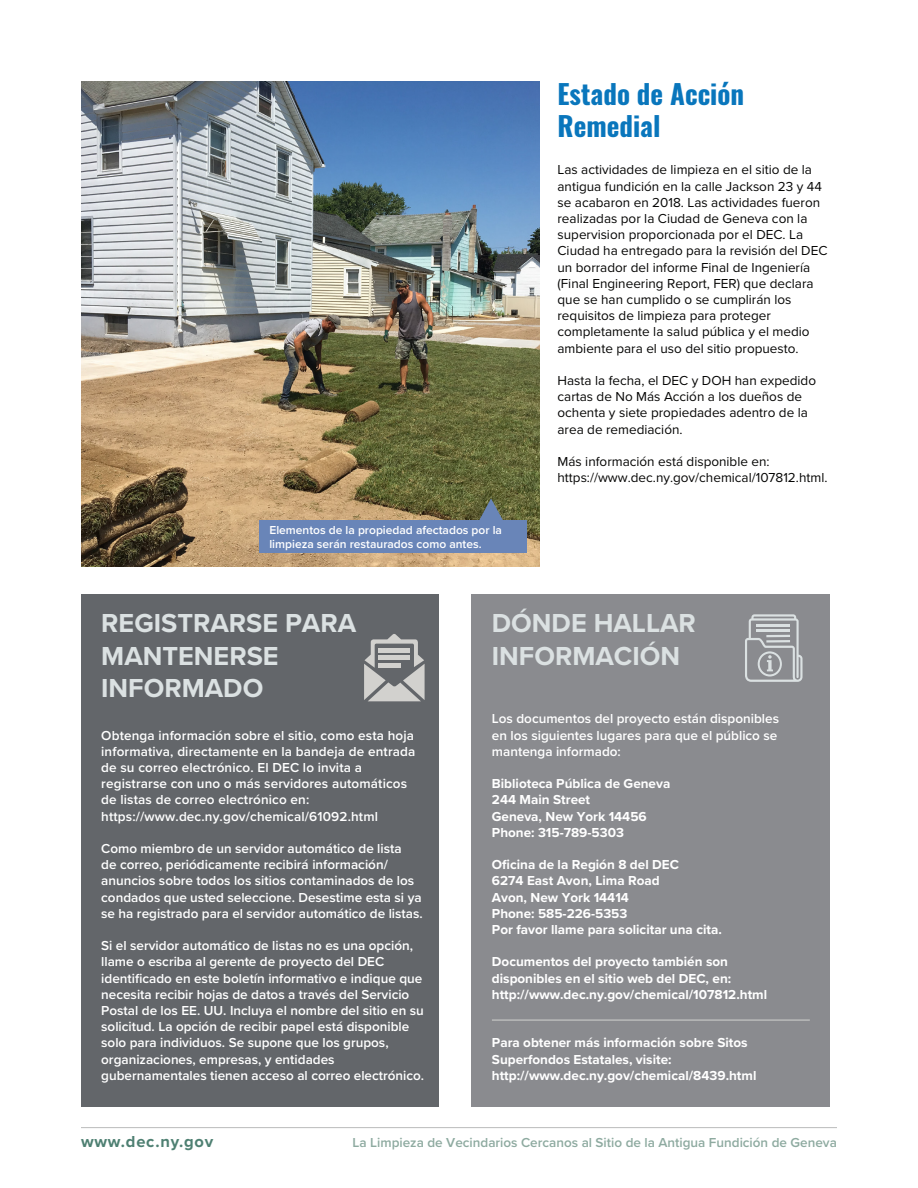
<style>
.page{position:relative;width:918px;height:1188px;background:#fff}
.page>*{position:absolute;margin:0;border:0;box-sizing:border-box;transform-origin:0 0}
.t1{font:700 27px/32.4px "Proxima Nova";color:#dbe1e2}
.t2{font:700 27px/32.4px "Oswald";color:#0976bc}
.t3{font:700 16.5px "Proxima Nova";letter-spacing:.05em;color:#4e8072}
.t4{font:600 13.5px/16.2px "Proxima Nova";color:#fff}
.t5{font:13.5px/16.2px "Proxima Nova";color:#050504}
.t6{font:700 13.5px/16.2px "Proxima Nova";color:#fff}
.t7{font:600 13.5px "Proxima Nova";color:#8eaaa0}
.t8{font:600 12px/14.4px "Proxima Nova";color:#fff}
</style>
<div class="page">
<hr style="left:81px;top:1127px;width:756px;height:1px;background:#babbbb">
<div style="left:472px;top:594px;width:358px;height:513px;background:#8a8b8f"></div>
<hr style="left:492px;top:1019px;width:318px;height:2px;background:#babbba">
<svg style="left:745px;top:614px;width:58px;height:68px"></svg>
<div style="left:81px;top:594px;width:358px;height:513px;background:#63666a"></div>
<svg style="left:364px;top:634px;width:61px;height:67px"></svg>
<img style="left:81px;top:81px;width:458px;height:486px">
<div style="left:259px;top:521px;width:267px;height:32px;background:#6985b8"></div>
<svg style="left:479px;top:498px;width:24px;height:23px"></svg>
<h1 class="t2" style="left:558px;top:79px;width:188px">Estado de Acción<br>Remedial</h1>
<p class="t8" style="left:269px;top:522px;width:234px">Elementos de la propiedad afectados por la limpieza serán restaurados como antes.</p>
<p class="t5" style="left:558px;top:161px;width:272px">Las actividades de limpieza en el sitio de la antigua fundición en la calle Jackson 23 y 44 se acabaron en 2018. Las actividades fueron realizadas por la Ciudad de Geneva con la supervision proporcionada por el DEC. La Ciudad ha entregado para la revisión del DEC un borrador del informe Final de Ingeniería (Final Engineering Report, FER) que declara que se han cumplido o se cumplirán los requisitos de limpieza para proteger completamente la salud pública y el medio ambiente para el uso del sitio propuesto.</p>
<p class="t5" style="left:558px;top:372px;width:260px">Hasta la fecha, el DEC y DOH han expedido cartas de No Más Acción a los dueños de ochenta y siete propiedades adentro de la area de remediación.</p>
<p class="t5" style="left:558px;top:453px;width:271px">Más información está disponible en: https://www.dec.ny.gov/chemical/107812.html.</p>
<h1 class="t1" style="left:101px;top:606px;width:257px">REGISTRARSE PARA<br>MANTENERSE<br>INFORMADO</h1>
<p class="t4" style="left:101px;top:727px;width:316px">Obtenga información sobre el sitio, como esta hoja informativa, directamente en la bandeja de entrada de su correo electrónico. El DEC lo invita a registrarse con uno o más servidores automáticos de listas de correo electrónico en: https://www.dec.ny.gov/chemical/61092.html</p>
<p class="t4" style="left:101px;top:840px;width:323px">Como miembro de un servidor automático de lista<br>de correo, periódicamente recibirá información/ anuncios sobre todos los sitios contaminados de los condados que usted seleccione. Desestime esta si ya se ha registrado para el servidor automático de listas.</p>
<p class="t4" style="left:101px;top:937px;width:325px">Si el servidor automático de listas no es una opción, llame o escriba al gerente de proyecto del DEC identificado en este boletín informativo e indique que necesita recibir hojas de datos a través del Servicio Postal de los EE. UU. Incluya el nombre del sitio en su solicitud. La opción de recibir papel está disponible solo para individuos. Se supone que los grupos, organizaciones, empresas, y entidades gubernamentales tienen acceso al correo electrónico.</p>
<h1 class="t1" style="left:492px;top:606px;width:206px">DÓNDE HALLAR<br>INFORMACIÓN</h1>
<p class="t4" style="left:492px;top:710px;width:289px">Los documentos del proyecto están disponibles en los siguientes lugares para que el público se mantenga informado:</p>
<p class="t6" style="left:492px;top:775px;width:180px">Biblioteca Pública de Geneva<br>244 Main Street<br>Geneva, New York 14456<br>Phone: 315-789-5303</p>
<p class="t6" style="left:492px;top:856px;width:231px">Oficina de la Región 8 del DEC<br>6274 East Avon, Lima Road<br>Avon, New York 14414<br>Phone: 585-226-5353<br>Por favor llame para solicitar una cita.</p>
<p class="t6" style="left:492px;top:954px;width:277px">Documentos del proyecto también son disponibles en el sitio web del DEC, en: http://www.dec.ny.gov/chemical/107812.html</p>
<p class="t6" style="left:492px;top:1035px;width:266px">Para obtener más información sobre Sitos<br>Superfondos Estatales, visite: http://www.dec.ny.gov/chemical/8439.html</p>
<p class="t3" style="left:81px;top:1129px;width:134px">www.dec.ny.gov</p>
<p class="t7" style="left:353px;top:1132px;width:486px">La Limpieza de Vecindarios Cercanos al Sitio de la Antigua Fundición de Geneva</p>
</div>
